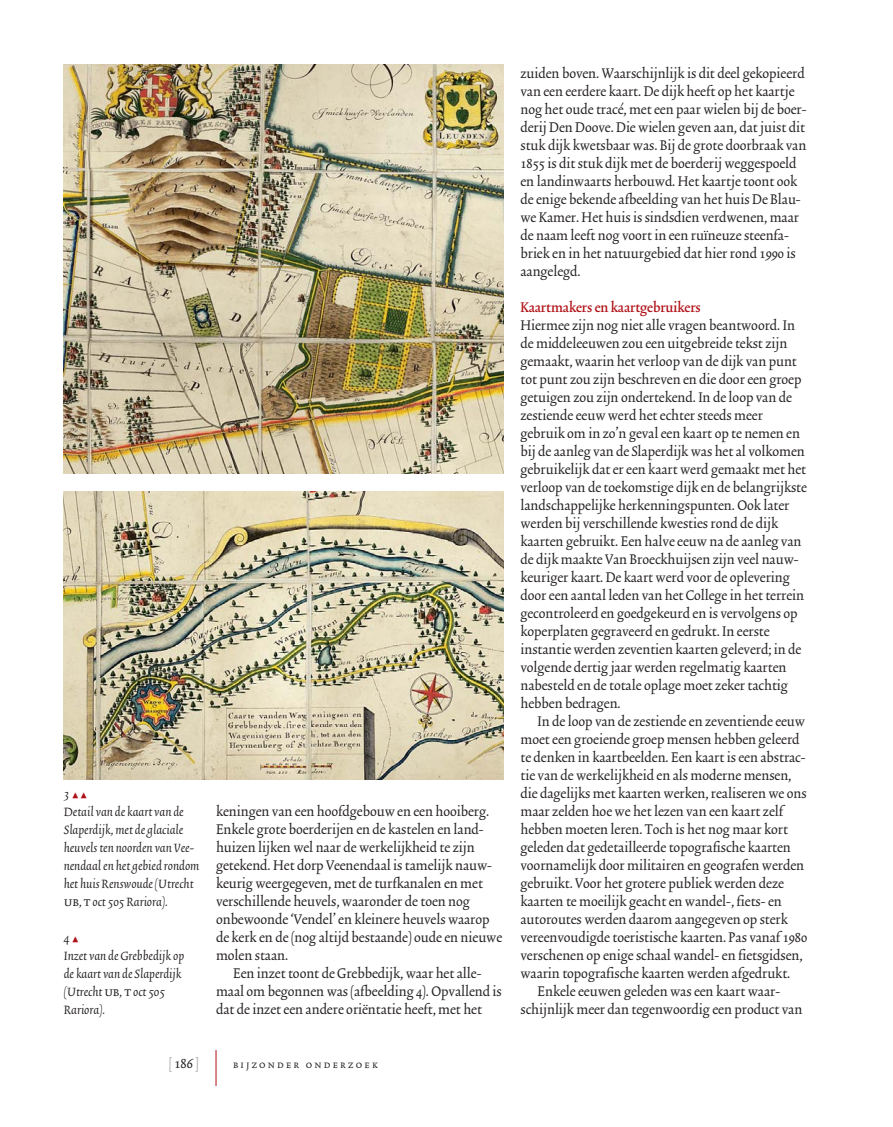
<style>
.page{position:relative;width:893px;height:1127px;background:#fff}
.page>*{position:absolute;margin:0;border:0;box-sizing:border-box;transform-origin:0 0}
.t1{font:16.5px/18px "Trinite No 2 Rom Con";color:#231f20}
.t2{font:16.5px "Trinite No 2 Med Con";color:#b01016}
.t3{font:italic 15px/18px "Trinite No 2";color:#231f20}
.t4{font:12px "Trinite No 2 Rom Con Exp";letter-spacing:.185em;color:#231f20}
.t5{font:7.5px "Newspaper Pi BT";color:#b01016}
.s1{font-family:"Trinite No 2";font-style:italic;font-size:15px;color:#231f20}
.s2{font-family:"Trinite No 2 Rom Con Exp";font-style:normal}
.s3{font-family:"Newspaper Pi BT";font-style:normal;font-size:7.5px;color:#b01016}
.s4{color:#939598}
</style>
<div class="page">
<hr style="left:216px;top:1050px;width:1px;height:36px;background:#b01016">
<img style="left:64px;top:492px;width:439px;height:288px">
<img style="left:64px;top:64px;width:439px;height:410px">
<p class="t5" style="left:64px;top:791px;width:26px"><span class="s1">3</span> --</p>
<p class="t3" style="left:64px;top:803px;width:137px">Detail van de kaart van de<br>Slaperdijk, met de glaciale heuvels ten noorden van Vee&shy;nendaal en het gebied rondom het huis Renswoude (Utrecht <span class="s2">ub</span>, <span class="s2">t</span> oct 505 Rariora).</p>
<p class="t3" style="left:64px;top:929px;width:122px">4<span class="s3">-<br></span>Inzet van de Grebbedijk op de kaart van de Slaperdijk (Utrecht <span class="s2">ub</span>, <span class="s2">t</span> oct 505<br>Rariora).</p>
<p class="t1" style="left:216px;top:803px;width:275px">keningen van een hoofdgebouw en een hooiberg.</p>
<p class="t1" style="left:216px;top:821px;width:269px">Enkele grote boerderijen en de kastelen en land-</p>
<p class="t1" style="left:216px;top:839px;width:260px">huizen lijken wel naar de werkelijkheid te zijn</p>
<p class="t1" style="left:216px;top:857px;width:277px">getekend. Het dorp Veenendaal is tamelijk nauw-</p>
<p class="t1" style="left:216px;top:875px;width:268px">keurig weergegeven, met de turfkanalen en met</p>
<p class="t1" style="left:216px;top:893px;width:255px">verschillende heuvels, waaronder de toen nog</p>
<p class="t1" style="left:216px;top:911px;width:275px">onbewoonde ‘Vendel’ en kleinere heuvels waarop</p>
<p class="t1" style="left:216px;top:929px;width:288px">de kerk en de (nog altijd bestaande) oude en nieuwe</p>
<p class="t1" style="left:216px;top:947px;width:74px">molen staan.</p>
<p class="t1" style="left:233px;top:965px;width:250px">Een inzet toont de Grebbedijk, waar het alle-</p>
<p class="t1" style="left:216px;top:983px;width:287px">maal om begonnen was (afbeelding 4). Opvallend is</p>
<p class="t1" style="left:216px;top:1001px;width:267px">dat de inzet een andere oriëntatie heeft, met het</p>
<p class="t1" style="left:168px;top:1055px;width:32px"><span class="s4">[</span>186<span class="s4">]</span></p>
<p class="t4" style="left:233px;top:1057px;width:146px">bijzonder onderzoek</p>
<p class="t1" style="left:520px;top:65px;width:288px">zuiden boven. Waarschijnlijk is dit deel gekopieerd van een eerdere kaart. De dijk heeft op het kaartje nog het oude tracé, met een paar wielen bij de boer&shy;derij Den Doove. Die wielen geven aan, dat juist dit stuk dijk kwetsbaar was. Bij de grote doorbraak van 1855 is dit stuk dijk met de boerderij weggespoeld en landinwaarts herbouwd. Het kaartje toont ook de enige bekende afbeelding van het huis De Blau&shy;we Kamer. Het huis is sindsdien verdwenen, maar de naam leeft nog voort in een ruïneuze steenfa&shy;briek en in het natuurgebied dat hier rond 1990 is aangelegd.</p>
<p class="t2" style="left:520px;top:300px;width:182px">Kaartmakers en kaartgebruikers</p>
<p class="t1" style="left:520px;top:317px;width:276px">Hiermee zijn nog niet alle vragen beantwoord. In</p>
<p class="t1" style="left:520px;top:335px;width:268px">de middeleeuwen zou een uitgebreide tekst zijn</p>
<p class="t1" style="left:520px;top:353px;width:278px">gemaakt, waarin het verloop van de dijk van punt</p>
<p class="t1" style="left:520px;top:371px;width:282px">tot punt zou zijn beschreven en die door een groep</p>
<p class="t1" style="left:520px;top:389px;width:273px">getuigen zou zijn ondertekend. In de loop van de</p>
<p class="t1" style="left:520px;top:407px;width:244px">zestiende eeuw werd het echter steeds meer</p>
<p class="t1" style="left:520px;top:425px;width:281px">gebruik om in zo’n geval een kaart op te nemen en</p>
<p class="t1" style="left:520px;top:443px;width:286px">bij de aanleg van de Slaperdijk was het al volkomen</p>
<p class="t1" style="left:520px;top:461px;width:287px">gebruikelijk dat er een kaart werd gemaakt met het</p>
<p class="t1" style="left:520px;top:479px;width:288px">verloop van de toekomstige dijk en de belangrijkste</p>
<p class="t1" style="left:520px;top:497px;width:270px">landschappelijke herkenningspunten. Ook later</p>
<p class="t1" style="left:520px;top:515px;width:259px">werden bij verschillende kwesties rond de dijk</p>
<p class="t1" style="left:520px;top:533px;width:282px">kaarten gebruikt. Een halve eeuw na de aanleg van</p>
<p class="t1" style="left:520px;top:551px;width:280px">de dijk maakte Van Broeckhuijsen zijn veel nauw-</p>
<p class="t1" style="left:520px;top:569px;width:271px">keuriger kaart. De kaart werd voor de oplevering</p>
<p class="t1" style="left:520px;top:587px;width:285px">door een aantal leden van het College in het terrein</p>
<p class="t1" style="left:520px;top:605px;width:278px">gecontroleerd en goedgekeurd en is vervolgens op</p>
<p class="t1" style="left:520px;top:623px;width:251px">koperplaten gegraveerd en gedrukt. In eerste</p>
<p class="t1" style="left:520px;top:641px;width:282px">instantie werden zeventien kaarten geleverd; in de</p>
<p class="t1" style="left:520px;top:659px;width:267px">volgende dertig jaar werden regelmatig kaarten</p>
<p class="t1" style="left:520px;top:677px;width:269px">nabesteld en de totale oplage moet zeker tachtig</p>
<p class="t1" style="left:520px;top:695px;width:102px">hebben bedragen.</p>
<p class="t1" style="left:537px;top:713px;width:269px">In de loop van de zestiende en zeventiende eeuw</p>
<p class="t1" style="left:520px;top:731px;width:281px">moet een groeiende groep mensen hebben geleerd</p>
<p class="t1" style="left:520px;top:749px;width:287px">te denken in kaartbeelden. Een kaart is een abstrac-</p>
<p class="t1" style="left:520px;top:767px;width:272px">tie van de werkelijkheid en als moderne mensen,</p>
<p class="t1" style="left:520px;top:785px;width:288px">die dagelijks met kaarten werken, realiseren we ons</p>
<p class="t1" style="left:520px;top:803px;width:264px">maar zelden hoe we het lezen van een kaart zelf</p>
<p class="t1" style="left:520px;top:821px;width:269px">hebben moeten leren. Toch is het nog maar kort</p>
<p class="t1" style="left:520px;top:839px;width:272px">geleden dat gedetailleerde topografische kaarten</p>
<p class="t1" style="left:520px;top:857px;width:285px">voornamelijk door militairen en geografen werden</p>
<p class="t1" style="left:520px;top:875px;width:265px">gebruikt. Voor het grotere publiek werden deze</p>
<p class="t1" style="left:520px;top:893px;width:263px">kaarten te moeilijk geacht en wandel-, fiets- en</p>
<p class="t1" style="left:520px;top:911px;width:269px">autoroutes werden daarom aangegeven op sterk</p>
<p class="t1" style="left:520px;top:929px;width:288px">vereenvoudigde toeristische kaarten. Pas vanaf 1980</p>
<p class="t1" style="left:520px;top:947px;width:284px">verschenen op enige schaal wandel- en fietsgidsen,</p>
<p class="t1" style="left:520px;top:965px;width:271px">waarin topografische kaarten werden afgedrukt.</p>
<p class="t1" style="left:537px;top:983px;width:244px">Enkele eeuwen geleden was een kaart waar-</p>
<p class="t1" style="left:520px;top:1001px;width:283px">schijnlijk meer dan tegenwoordig een product van</p>
</div>
